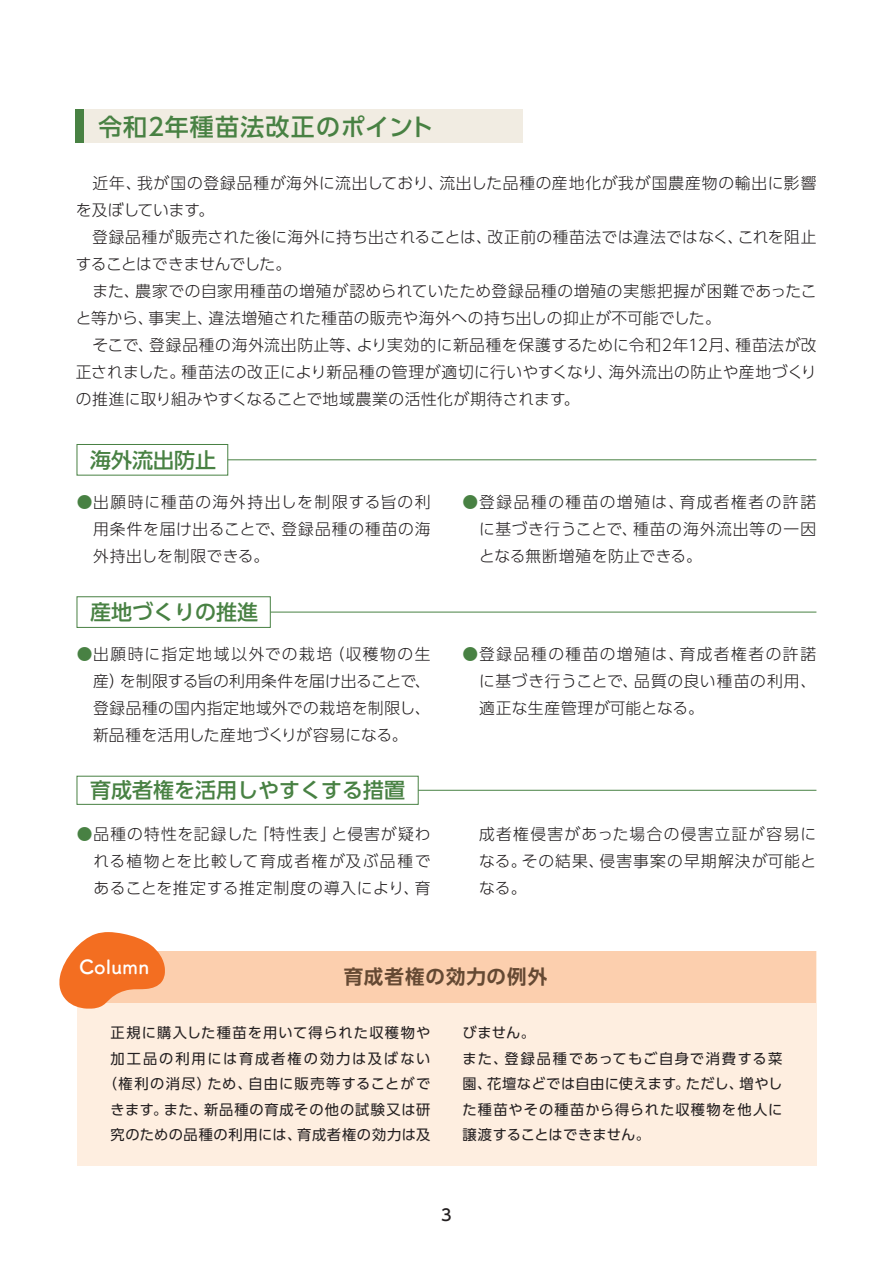
<style>
.page{position:relative;width:893px;height:1263px;background:#fff}
.page>*{position:absolute;margin:0;border:0;box-sizing:border-box;transform-origin:0 0}
.t1{font:500 24px "UD Shin Go Pr 6";letter-spacing:.05em;color:#488143}
.t2{font:500 21px "UD Shin Go Pr 6";color:#488143}
.t3{font:700 19.5px "UD Shin Go Pr 6 De";letter-spacing:.055em;color:#654933}
.t4{font:700 19.5px "Tsuku A Rd Gothic";color:#fff}
.t5{font:500 15.9px "UD Shin Go Pr 6";color:#231f20}
.t6{font:300 15.75px/27px "UD Shin Go Pr 6";letter-spacing:.035em;color:#231f20;text-align:justify}
.t7{font:14.25px/25.5px "UD Shin Go Pr 6";letter-spacing:.065em;color:#231f20;text-align:center}
.s1{color:#488143}
</style>
<div class="page">
<div style="left:77px;top:951px;width:739px;height:214px;background:#feeee0"></div>
<div style="left:76px;top:951px;width:739px;height:51px;background:#fccfae"></div>
<svg style="left:59px;top:932px;width:106px;height:76px"></svg>
<div style="left:76px;top:110px;width:447px;height:33px;background:#f1ece2"></div>
<div style="left:76px;top:110px;width:8px;height:33px;background:#488143"></div>
<div style="left:77px;top:776px;width:342px;height:29px;border:1px solid #488143"></div>
<div style="left:77px;top:444px;width:151px;height:32px;border:1px solid #488143"></div>
<hr style="left:228px;top:459px;width:588px;height:1px;background:#488143">
<div style="left:77px;top:596px;width:194px;height:32px;border:1px solid #488143"></div>
<hr style="left:271px;top:612px;width:545px;height:1px;background:#488143">
<hr style="left:418px;top:790px;width:398px;height:1px;background:#488143">
<h1 class="t1" style="left:98px;top:107px;width:337px">令和２年種苗法改正のポイント</h1>
<p class="t6" style="left:76px;top:169px;width:742px;text-align:left">　近年、我が国の登録品種が海外に流出しており、流出した品種の産地化が我が国農産物の輸出に影響を及ぼしています。<br>　登録品種が販売された後に海外に持ち出されることは、改正前の種苗法では違法ではなく、これを阻止することはできませんでした。<br>　また、農家での自家用種苗の増殖が認められていたため登録品種の増殖の実態把握が困難であったこと等から、事実上、違法増殖された種苗の販売や海外への持ち出しの抑止が不可能でした。<br>　そこで、登録品種の海外流出防止等、より実効的に新品種を保護するために令和2年12月、種苗法が改正されました。種苗法の改正により新品種の管理が適切に行いやすくなり、海外流出の防止や産地づくりの推進に取り組みやすくなることで地域農業の活性化が期待されます。</p>
<h2 class="t2" style="left:90px;top:443px;width:128px">海外流出防止</h2>
<p class="t6" style="left:93px;top:488px;width:339px;text-indent:-16px"><span class="s1">●</span>出願時に種苗の海外持出しを制限する旨の利用条件を届け出ることで、登録品種の種苗の海外持出しを制限できる。</p>
<p class="t6" style="left:479px;top:488px;width:339px;text-indent:-17px"><span class="s1">●</span>登録品種の種苗の増殖は、育成者権者の許諾に基づき行うことで、種苗の海外流出等の一因となる無断増殖を防止できる。</p>
<h2 class="t2" style="left:90px;top:595px;width:170px">産地づくりの推進</h2>
<p class="t6" style="left:93px;top:640px;width:339px;text-indent:-16px"><span class="s1">●</span>出願時に指定地域以外での栽培（収穫物の生産）を制限する旨の利用条件を届け出ることで、登録品種の国内指定地域外での栽培を制限し、新品種を活用した産地づくりが容易になる。</p>
<p class="t6" style="left:479px;top:640px;width:339px;text-indent:-17px"><span class="s1">●</span>登録品種の種苗の増殖は、育成者権者の許諾に基づき行うことで、品質の良い種苗の利用、適正な生産管理が可能となる。</p>
<h2 class="t2" style="left:90px;top:773px;width:317px">育成者権を活用しやすくする措置</h2>
<p class="t6" style="left:94px;top:820px;width:338px;text-indent:-17px"><span class="s1">●</span>品種の特性を記録した「特性表」と侵害が疑われる植物とを比較して育成者権が及ぶ品種であることを推定する推定制度の導入により、育</p>
<p class="t6" style="left:479px;top:820px;width:338px">成者権侵害があった場合の侵害立証が容易になる。その結果、侵害事案の早期解決が可能となる。</p>
<p class="t4" style="left:79px;top:951px;width:72px">Column</p>
<p class="t3" style="left:344px;top:961px;width:205px">育成者権の効力の例外</p>
<p class="t7" style="left:103px;top:1019px;width:329px">正規に購入した種苗を用いて得られた収穫物や加工品の利用には育成者権の効力は及ばない（権利の消尽）ため、自由に販売等することができます。また、新品種の育成その他の試験又は研究のための品種の利用には、育成者権の効力は及</p>
<p class="t7" style="left:462px;top:1019px;width:321px;text-align:left">びません。<br>また、登録品種であってもご自身で消費する菜園、花壇などでは自由に使えます。ただし、増やした種苗やその種苗から得られた収穫物を他人に譲渡することはできません。</p>
<p class="t5" style="left:441px;top:1202px;width:12px">3</p>
</div>
